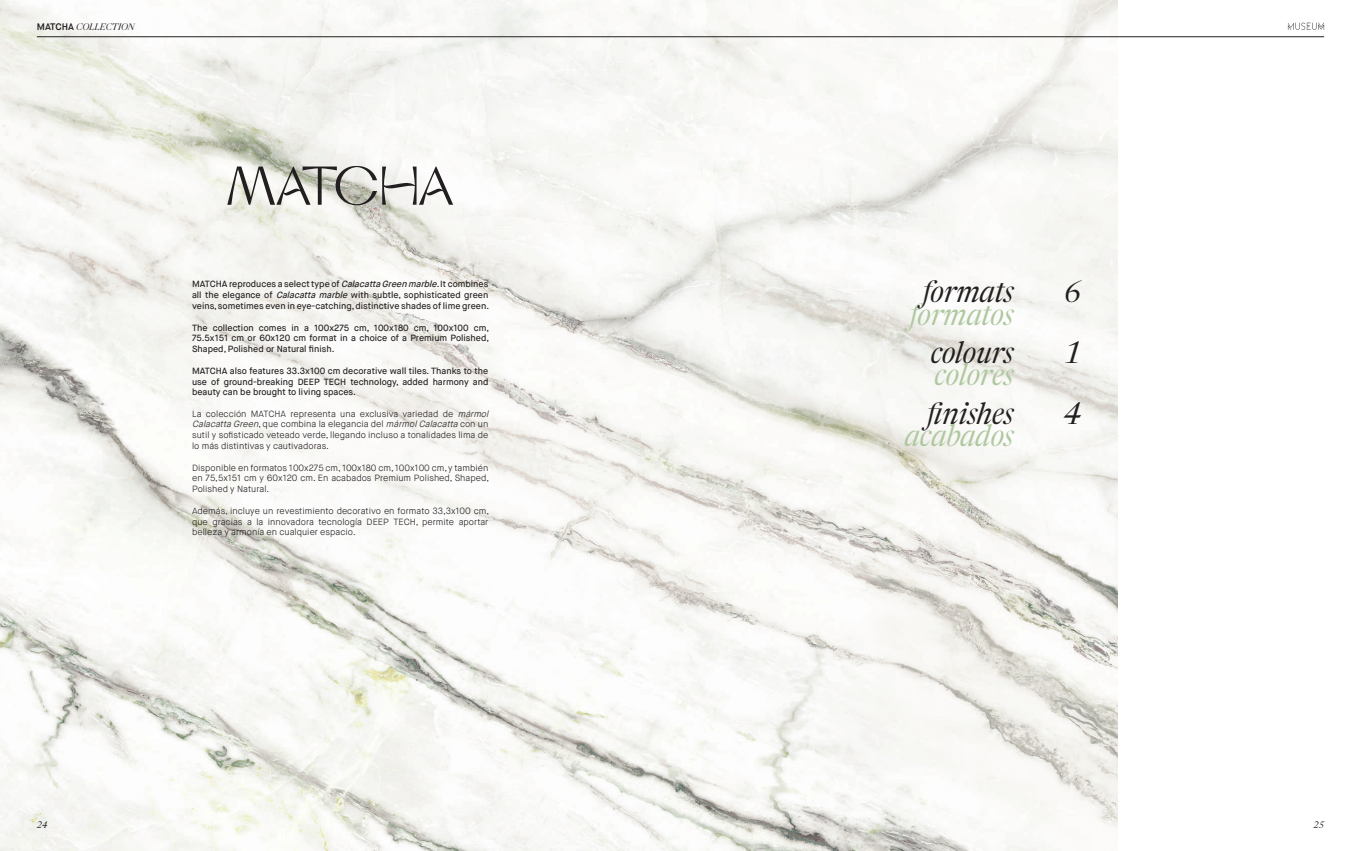
<style>
.page{position:relative;width:1361px;height:851px;background:#fff}
.page>*{position:absolute;margin:0;border:0;box-sizing:border-box;transform-origin:0 0}
.t1{font:italic 29.1px/60.8px "Newsreader Display";letter-spacing:-.005em;color:#231f20}
.t2{font:italic 29.1px/60.8px "Newsreader Display";letter-spacing:-.005em;color:#afc89f;text-align:right}
.t3{font:300 9px/10.8px "Maison Neue";color:#231f20;text-align:justify}
.t4{font:500 9px/10.8px "Maison Neue";color:#231f20;text-align:justify}
.t5{font:italic 9px "Newsreader Display";color:#231f20}
.s1{font-family:"Maison Neue";font-weight:600;font-style:normal;font-size:9.5px}
.s2{font-style:italic}
</style>
<div class="page">
<img style="left:0;top:0;width:1117px;height:850px">
<svg style="left:227px;top:165px;width:226px;height:43px"></svg>
<hr style="left:37px;top:37px;width:1287px;height:1px;background:#231f20">
<svg style="left:1288px;top:23px;width:36px;height:7px"></svg>
<p class="t5" style="left:37px;top:20px;width:99px"><span class="s1">MATCHA</span> COLLECTION</p>
<p class="t4" style="left:192px;top:279px;width:299px">MATCHA reproduces a select type of <span class="s2">CalacattaGreen marble</span>. It combines all the elegance of <span class="s2">Calacatta marble</span> with subtle, sophisticated green veins, sometimes even in eye-catching, distinctive shades of lime green.</p>
<p class="t4" style="left:192px;top:322px;width:299px">The collection comes in a 100x275 cm, 100x180 cm, 100x100 cm, 75.5x151 cm or 60x120 cm format in a choice of a Premium Polished, Shaped, Polished or Natural finish.</p>
<p class="t4" style="left:192px;top:365px;width:298px">MATCHA also features 33.3x100 cm decorative wall tiles. Thanks to the use of ground-breaking DEEP TECH technology, added harmony and beauty can be brought to living spaces.</p>
<p class="t3" style="left:192px;top:408px;width:300px;text-align:left">La colección MATCHA representa una exclusiva variedad de <span class="s2">mármol CalacattaGreen</span>, q u e c o m b i n a l a e l e g a n c i a d e l <span class="s2">mármolCalacatta</span>c o n u n sutil y sofisticado veteado verde, llegando incluso a tonalidades lima de lo más distintivas y cautivadoras.</p>
<p class="t3" style="left:192px;top:462px;width:299px">Disponible en formatos 100x275 cm, 100x180 cm, 100x100 cm, y también en 75,5x151 cm y 60x120 cm. En acabados Premium Polished, Shaped, Polished y Natural.</p>
<p class="t3" style="left:192px;top:505px;width:299px">Además, incluye un revestimiento decorativo en formato 33,3x100 cm, que gracias a la innovadora tecnología DEEP TECH, permite aportar belleza y armonía en cualquier espacio.</p>
<h1 class="t1" style="left:922px;top:258px;width:92px">formats</h1>
<h1 class="t2" style="left:909px;top:281px;width:106px">formatos</h1>
<h1 class="t1" style="left:927px;top:319px;width:88px">colours finishes</h1>
<h1 class="t2" style="left:905px;top:341px;width:110px">colores acabados</h1>
<h1 class="t1" style="left:1063px;top:258px;width:19px">6</h1>
<h1 class="t1" style="left:1063px;top:319px;width:19px">1<br>4</h1>
<p class="t5" style="left:37px;top:817px;width:12px">24</p>
<p class="t5" style="left:1313px;top:817px;width:12px">25</p>
</div>
